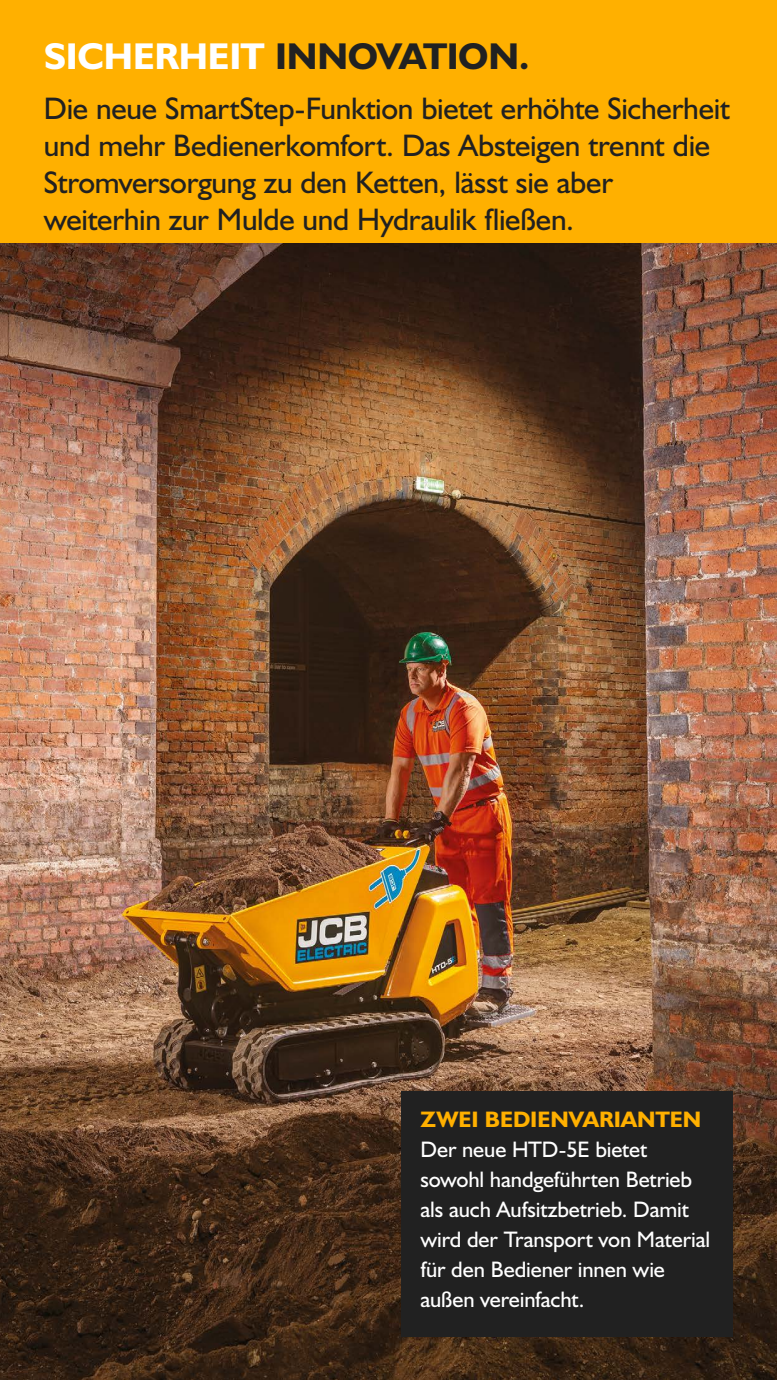
<style>
.page{position:relative;width:777px;height:1380px;background:#fff}
.page>*{position:absolute;margin:0;border:0;box-sizing:border-box;transform-origin:0 0}
.t1{font:700 37.5px "JCB Euro";letter-spacing:-.005em;color:#212121}
.t2{font:31.25px/36.9px "JCB Euro Roman";letter-spacing:-.01em;color:#212121}
.t3{font:22.5px/30px "JCB Euro Roman";letter-spacing:-.005em;color:#fff}
.t4{font:700 22.5px "JCB Euro";color:#ffb000}
.s1{color:#fff}
</style>
<div class="page">
<img style="left:0;top:243px;width:776px;height:1137px">
<div style="left:0;top:0;width:776px;height:243px;background:#ffb000"></div>
<div style="left:401px;top:1091px;width:331px;height:245px;background:#212121"></div>
<p class="t1" style="left:44px;top:33px;width:487px"><span class="s1">SICHERHEIT</span> INNOVATION.</p>
<p class="t2" style="left:44px;top:90px;width:687px">Die neue SmartStep-Funktion bietet erhöhte Sicherheit und mehr Bedienerkomfort. Das Absteigen trennt die Stromversorgung zu den Ketten, lässt sie aber weiterhin zur Mulde und Hydraulik fließen.</p>
<p class="t4" style="left:420px;top:1105px;width:282px">ZWEI BEDIENVARIANTEN</p>
<p class="t3" style="left:420px;top:1134px;width:291px">Der neue HTD-5E bietet sowohl handgeführten Betrieb als auch Aufsitzbetrieb. Damit wird der Transport von Material für den Bediener innen wie außen vereinfacht.</p>
</div>
